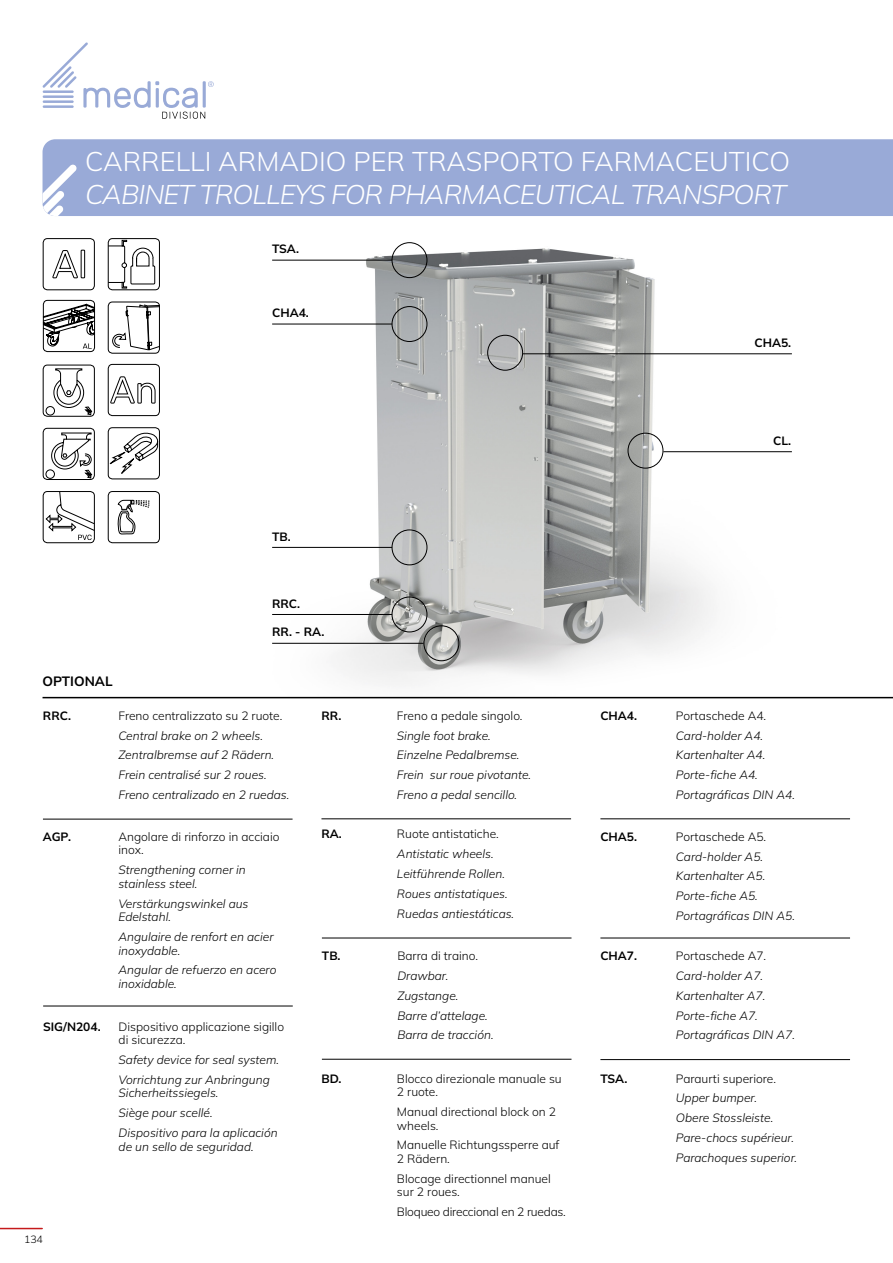
<style>
.page{position:relative;width:893px;height:1263px;background:#fff}
.page>*{position:absolute;margin:0;border:0;box-sizing:border-box;transform-origin:0 0}
.t1{font:italic 300 27px "Mulish";letter-spacing:-.03em;color:#fff}
.t2{font:300 27px "Mulish";color:#fff}
.t3{font:700 13.5px "Mulish";color:#000}
.t4{font:italic 300 12px/20px "Mulish";color:#000}
.t5{font:300 12px/13.5px "Mulish";color:#000}
.t6{font:700 12px "Mulish";color:#000}
.t7{font:300 12px "Mulish";letter-spacing:-.02em;color:#000}
.t8{font:300 10.5px "Mulish";color:#000}
</style>
<div class="page">
<svg style="left:43px;top:42px;width:171px;height:77px"></svg>
<div style="left:43px;top:139px;width:850px;height:77px;background:#99aad7"></div>
<svg style="left:43px;top:164px;width:34px;height:52px"></svg>
<hr style="left:0;top:1228px;width:42px;height:1px;background:#c51a1b">
<img style="left:134px;top:242px;width:722px;height:455px">
<hr style="left:43px;top:697px;width:850px;height:1px;background:#000">
<hr style="left:600px;top:1059px;width:250px;height:1px;background:#000">
<hr style="left:43px;top:819px;width:250px;height:1px;background:#000">
<hr style="left:600px;top:818px;width:250px;height:1px;background:#000">
<hr style="left:600px;top:938px;width:250px;height:1px;background:#000">
<hr style="left:322px;top:938px;width:249px;height:1px;background:#000">
<hr style="left:322px;top:1059px;width:249px;height:1px;background:#000">
<div style="left:392px;top:306px;width:35px;height:36px;border:1px solid #000;border-radius:50%"></div>
<div style="left:487px;top:335px;width:36px;height:36px;border:1px solid #000;border-radius:50%"></div>
<div style="left:628px;top:433px;width:35px;height:35px;border:1px solid #000;border-radius:50%"></div>
<div style="left:392px;top:242px;width:35px;height:36px;border:1px solid #000;border-radius:50%"></div>
<div style="left:392px;top:529px;width:35px;height:36px;border:1px solid #000;border-radius:50%"></div>
<div style="left:392px;top:597px;width:35px;height:35px;border:1px solid #000;border-radius:50%"></div>
<div style="left:424px;top:625px;width:35px;height:36px;border:1px solid #000;border-radius:50%"></div>
<hr style="left:272px;top:324px;width:120px;height:1px;background:#000">
<hr style="left:523px;top:353px;width:269px;height:1px;background:#000">
<hr style="left:663px;top:451px;width:129px;height:1px;background:#000">
<hr style="left:272px;top:260px;width:120px;height:1px;background:#000">
<hr style="left:272px;top:547px;width:120px;height:1px;background:#000">
<hr style="left:272px;top:614px;width:120px;height:1px;background:#000">
<hr style="left:272px;top:643px;width:152px;height:1px;background:#000">
<div style="left:43px;top:238px;width:52px;height:52px;border:1px solid #000;border-radius:4px"></div>
<svg style="left:53px;top:250px;width:32px;height:28px"></svg>
<svg style="left:43px;top:365px;width:52px;height:52px"></svg>
<div style="left:43px;top:428px;width:52px;height:52px;border:1px solid #000;border-radius:4px"></div>
<div style="left:46px;top:470px;width:9px;height:8px;border:1px solid #000;border-radius:50%"></div>
<svg style="left:51px;top:433px;width:41px;height:45px"></svg>
<div style="left:43px;top:491px;width:52px;height:52px;border:1px solid #000;border-radius:4px"></div>
<svg style="left:46px;top:491px;width:49px;height:49px"></svg>
<div style="left:108px;top:491px;width:52px;height:52px;border:1px solid #000;border-radius:4px"></div>
<svg style="left:118px;top:500px;width:32px;height:35px"></svg>
<div style="left:108px;top:427px;width:52px;height:52px;border:1px solid #000;border-radius:4px"></div>
<svg style="left:107px;top:430px;width:51px;height:46px"></svg>
<div style="left:108px;top:238px;width:52px;height:52px;border:1px solid #000;border-radius:4px"></div>
<svg style="left:108px;top:240px;width:52px;height:176px"></svg>
<hr style="left:321px;top:818px;width:250px;height:1px;background:#000">
<hr style="left:43px;top:1006px;width:250px;height:1px;background:#000">
<div style="left:43px;top:300px;width:52px;height:52px;border:1px solid #000;border-radius:4px"></div>
<svg style="left:43px;top:304px;width:52px;height:45px"></svg>
<h1 class="t2" style="left:85px;top:143px;width:706px">CARRELLI ARMADIO PER TRASPORTO FARMACEUTICO</h1>
<h1 class="t1" style="left:85px;top:176px;width:703px">CABINET TROLLEYS FOR PHARMACEUTICAL TRANSPORT</h1>
<p class="t6" style="left:272px;top:241px;width:29px">TSA.</p>
<p class="t6" style="left:272px;top:305px;width:38px">CHA4.</p>
<p class="t6" style="left:272px;top:528px;width:20px">TB.</p>
<p class="t3" style="left:43px;top:672px;width:72px">OPTIONAL</p>
<p class="t6" style="left:272px;top:595px;width:30px">RRC.</p>
<p class="t6" style="left:272px;top:624px;width:54px">RR. - RA.</p>
<p class="t6" style="left:43px;top:707px;width:30px">RRC.</p>
<p class="t5" style="left:118px;top:708px;width:165px">Freno centralizzato su 2 ruote.</p>
<p class="t4" style="left:118px;top:725px;width:172px">Central brake on 2 wheels.<br>Zentralbremse auf 2 Rädern.<br>Frein centralisé sur 2 roues.<br>Freno centralizado en 2 ruedas.</p>
<p class="t6" style="left:321px;top:707px;width:21px">RR.</p>
<p class="t6" style="left:43px;top:828px;width:30px">AGP.</p>
<p class="t5" style="left:118px;top:830px;width:163px">Angolare di rinforzo in acciaio inox.</p>
<p class="t4" style="left:118px;top:863px;width:129px;line-height:13.5px">Strengthening corner in stainless steel.</p>
<p class="t4" style="left:118px;top:896px;width:132px;line-height:13.5px">Verstärkungswinkel aus<br>Edelstahl.</p>
<p class="t4" style="left:118px;top:930px;width:157px;line-height:13.5px">Angulaire de renfort en acier inoxydable.</p>
<p class="t4" style="left:118px;top:963px;width:160px;line-height:13.5px">Angular de refuerzo en acero inoxidable.</p>
<p class="t6" style="left:321px;top:826px;width:22px">RA.</p>
<p class="t6" style="left:322px;top:947px;width:20px">TB.</p>
<p class="t6" style="left:43px;top:1018px;width:59px">SIG/N204.</p>
<p class="t5" style="left:119px;top:1019px;width:167px">Dispositivo applicazione sigillo di sicurezza.</p>
<p class="t4" style="left:119px;top:1049px;width:162px">Safety device for seal system.<br>Vorrichtung zur Anbringung</p>
<p class="t4" style="left:119px;top:1083px;width:161px">Sicherheitssiegels.<br>Siège pour scellé.<br>Dispositivo para la aplicación</p>
<p class="t4" style="left:119px;top:1136px;width:137px">de un sello de seguridad.</p>
<p class="t6" style="left:321px;top:1070px;width:21px">BD.</p>
<p class="t8" style="left:24px;top:1231px;width:20px">134</p>
<p class="t6" style="left:754px;top:334px;width:38px">CHA5.</p>
<p class="t6" style="left:773px;top:432px;width:20px">CL.</p>
<p class="t5" style="left:397px;top:708px;width:127px">Freno a pedale singolo.</p>
<p class="t4" style="left:397px;top:725px;width:136px">Single foot brake.<br>Einzelne Pedalbremse.<br>Frein sur roue pivotante.<br>Freno a pedal sencillo.</p>
<p class="t5" style="left:397px;top:827px;width:103px">Ruote antistatiche.</p>
<p class="t4" style="left:397px;top:843px;width:119px">Antistatic wheels.<br>Leitführende Rollen.<br>Roues antistatiques.<br>Ruedas antiestáticas.</p>
<p class="t6" style="left:600px;top:707px;width:38px">CHA4.</p>
<p class="t6" style="left:600px;top:828px;width:38px">CHA5.</p>
<p class="t5" style="left:397px;top:948px;width:82px">Barra di traino.</p>
<p class="t6" style="left:600px;top:947px;width:38px">CHA7.</p>
<p class="t4" style="left:397px;top:965px;width:98px">Drawbar.<br>Zugstange.<br>Barre d’attelage.<br>Barra de tracción.</p>
<p class="t5" style="left:397px;top:1071px;width:166px">Blocco direzionale manuale su<br>2 ruote.</p>
<p class="t5" style="left:397px;top:1105px;width:161px">Manual directional block on 2 wheels.</p>
<p class="t5" style="left:397px;top:1138px;width:164px">Manuelle Richtungssperre auf<br>2 Rädern.</p>
<p class="t5" style="left:397px;top:1171px;width:155px">Blocage directionnel manuel sur 2 roues.</p>
<p class="t7" style="left:397px;top:1204px;width:170px">Bloqueo direccional en 2 ruedas.</p>
<p class="t6" style="left:600px;top:1070px;width:29px">TSA.</p>
<p class="t5" style="left:676px;top:708px;width:92px">Portaschede A4.</p>
<p class="t4" style="left:676px;top:725px;width:121px">Card-holder A4.<br>Kartenhalter A4.<br>Porte-fiche A4.<br>Portagráficas DIN A4.</p>
<p class="t5" style="left:676px;top:829px;width:92px">Portaschede A5.</p>
<p class="t4" style="left:676px;top:846px;width:121px">Card-holder A5.<br>Kartenhalter A5.<br>Porte-fiche A5.<br>Portagráficas DIN A5.</p>
<p class="t5" style="left:676px;top:948px;width:92px">Portaschede A7.</p>
<p class="t4" style="left:676px;top:965px;width:121px">Card-holder A7.<br>Kartenhalter A7.<br>Porte-fiche A7.<br>Portagráficas DIN A7.</p>
<p class="t5" style="left:676px;top:1071px;width:102px">Paraurti superiore.</p>
<p class="t4" style="left:676px;top:1088px;width:123px">Upper bumper.<br>Obere Stossleiste.<br>Pare-chocs supérieur.<br>Parachoques superior.</p>
</div>
